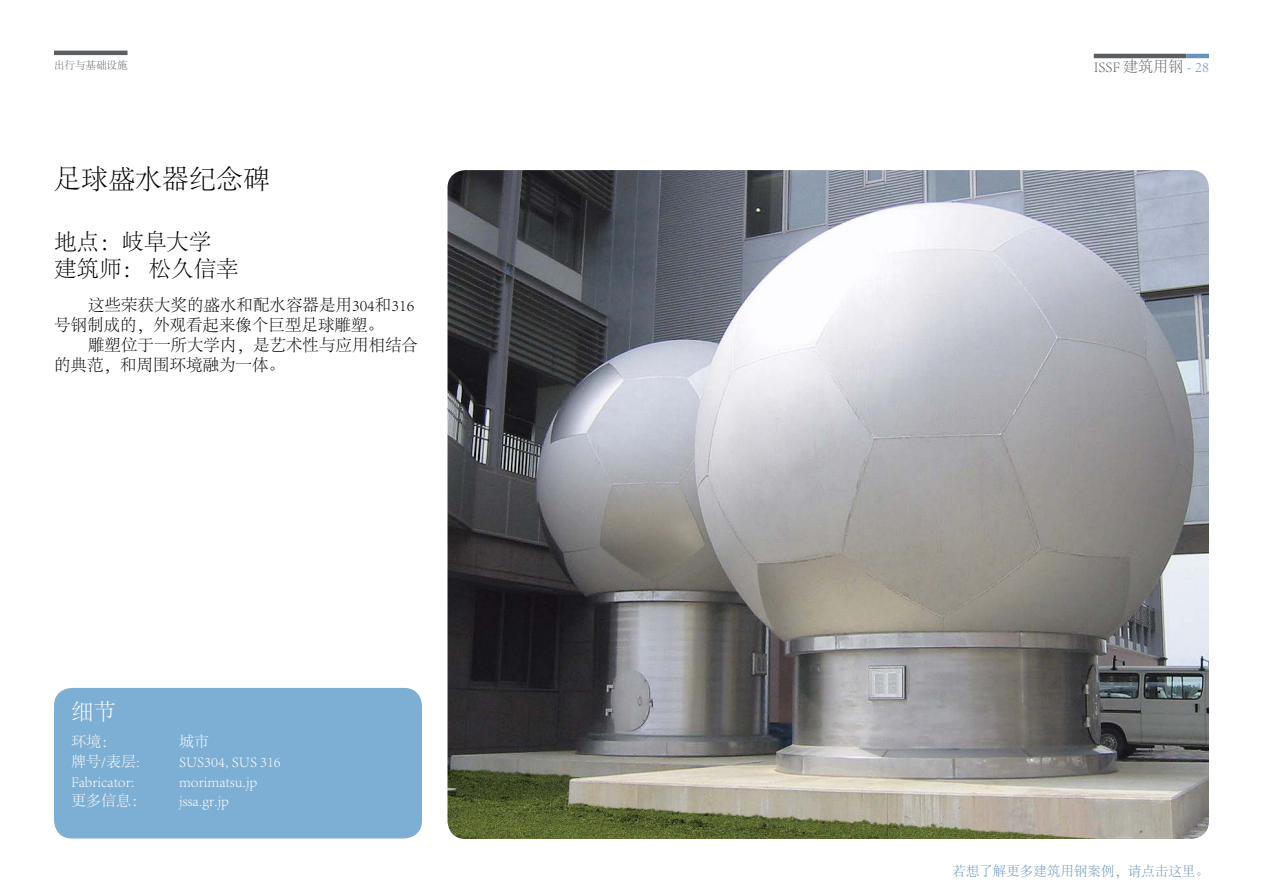
<style>
.page{position:relative;width:1263px;height:893px;background:#fff}
.page>*{position:absolute;margin:0;border:0;box-sizing:border-box;transform-origin:0 0}
._02_Header_1{font:300 27px "Adobe Song Std";color:#000}
._02_Header_2{font:300 22.5px/27px "Adobe Song Std";color:#000}
._02_Header_blue_boxe{font:300 22.5px "Adobe Song Std";color:#fff}
._03_Body_text{font:300 16.5px/19.8px "Adobe Song Std";color:#000}
._03_Body_text_blue_b{font:300 15px "Adobe Song Std";color:#fff}
.t1{font:300 15px "Adobe Song Std";color:#5c5f61}
._03_Body_text-2{font:300 13.5px "Adobe Song Std";color:#6693bc}
.Naam_CEO{font:300 10.5px "Adobe Song Std";color:#5c5f61}
.s1{color:#6693bc}
</style>
<div class="page">
<hr style="left:1094px;top:54px;width:92px;height:4px;background:#5c5f61">
<hr style="left:1186px;top:54px;width:23px;height:4px;background:#6693bc">
<div style="left:54px;top:688px;width:368px;height:150px;background:#7daed3;border-radius:18px"></div>
<img style="left:447px;top:170px;width:762px;height:669px">
<hr style="left:54px;top:51px;width:74px;height:4px;background:#5c5f61">
<p class="Naam_CEO" style="left:54px;top:60px;width:75px">出行与基础设施</p>
<p class="_02_Header_1" style="left:54px;top:164px;width:217px">足球盛水器纪念碑</p>
<p class="_02_Header_2" style="left:54px;top:229px;width:186px">地点：岐阜大学建筑师： 松久信幸</p>
<p class="_03_Body_text" style="left:54px;top:296px;width:362px;text-indent:34px">这些荣获大奖的盛水和配水容器是用304和316号钢制成的，外观看起来像个巨型足球雕塑。</p>
<p class="_03_Body_text" style="left:54px;top:336px;width:366px;text-indent:34px">雕塑位于一所大学内，是艺术性与应用相结合的典范，和周围环境融为一体。</p>
<p class="_02_Header_blue_boxe" style="left:71px;top:700px;width:46px">细节</p>
<p class="_03_Body_text_blue_b" style="left:71px;top:733px;width:46px">环境：</p>
<p class="_03_Body_text_blue_b" style="left:179px;top:733px;width:31px">城市</p>
<p class="_03_Body_text_blue_b" style="left:71px;top:753px;width:70px">牌号/表层:</p>
<p class="_03_Body_text_blue_b" style="left:179px;top:753px;width:103px">SUS304, SUS 316</p>
<p class="_03_Body_text_blue_b" style="left:71px;top:773px;width:65px">Fabricator:</p>
<p class="_03_Body_text_blue_b" style="left:179px;top:773px;width:80px">morimatsu.jp</p>
<p class="_03_Body_text_blue_b" style="left:71px;top:793px;width:76px">更多信息：</p>
<p class="_03_Body_text_blue_b" style="left:179px;top:793px;width:51px">jssa.gr.jp</p>
<p class="t1" style="left:1094px;top:59px;width:117px">ISSF 建筑用钢 <span class="s1">- 28</span></p>
<p class="_03_Body_text-2" style="left:952px;top:863px;width:258px">若想了解更多建筑用钢案例，请点击这里。</p>
</div>
